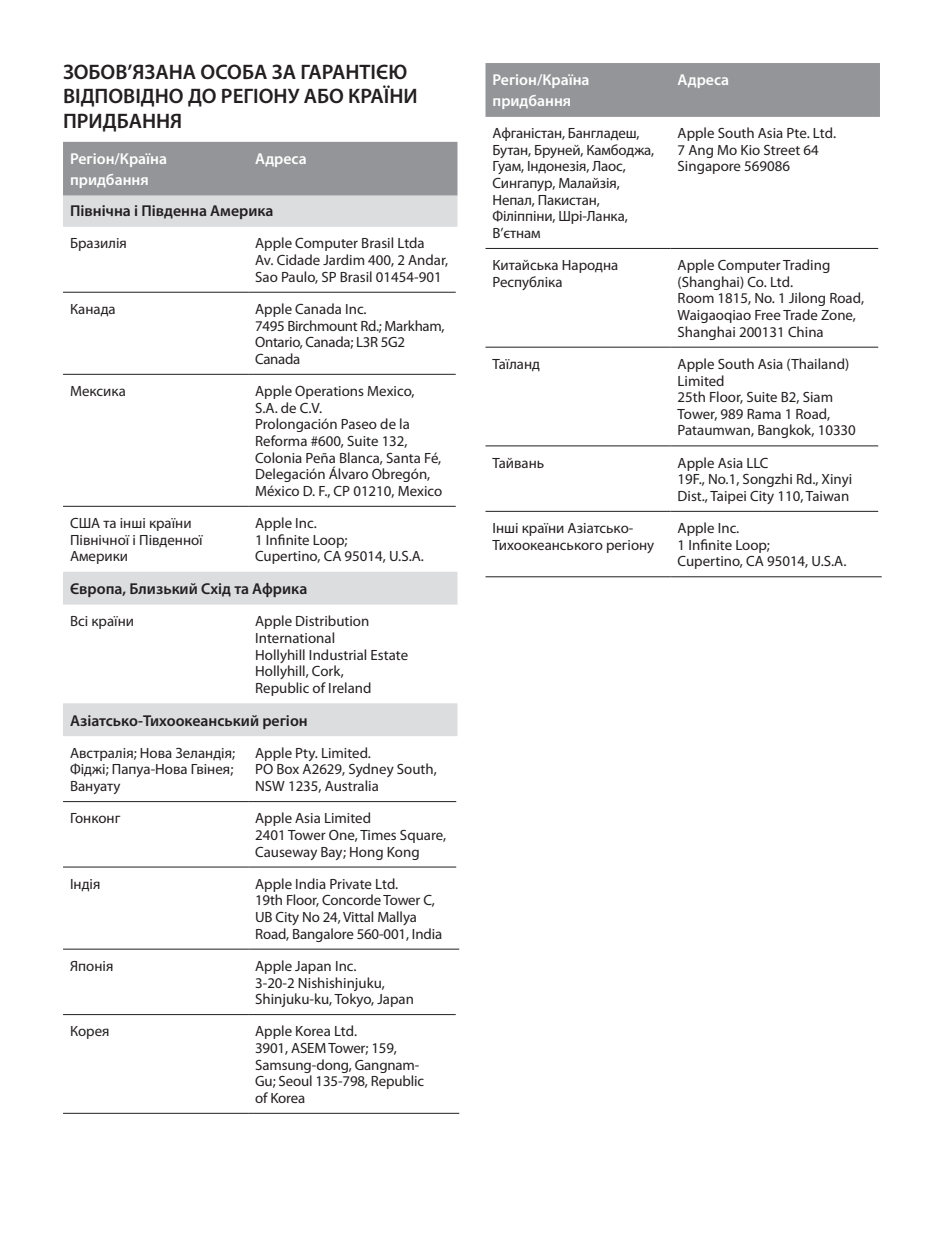
<style>
.page{position:relative;width:943px;height:1241px;background:#fff}
.page>*{position:absolute;margin:0;border:0;box-sizing:border-box;transform-origin:0 0}
.t1{font:600 21px/24.5px "Myriad Pro";color:#231f20}
.t2{font:600 15.75px "Myriad Pro";color:#231f20}
.t3{font:600 15.75px/21px "Myriad Pro";color:#fff}
.t4{font:14.7px/16.8px "Myriad Pro";color:#231f20}
.t5{font:14.7px/16.8px "Myriad Pro";letter-spacing:-.02em;color:#231f20}
</style>
<div class="page">
<div style="left:485px;top:63px;width:395px;height:54px;background:#939598"></div>
<hr style="left:485px;top:510px;width:185px;height:2px;background:#231f20">
<hr style="left:670px;top:510px;width:208px;height:2px;background:#231f20">
<hr style="left:485px;top:576px;width:185px;height:1px;background:#231f20">
<hr style="left:670px;top:576px;width:211px;height:1px;background:#231f20">
<hr style="left:485px;top:248px;width:185px;height:1px;background:#231f20">
<hr style="left:670px;top:248px;width:208px;height:1px;background:#231f20">
<hr style="left:485px;top:346px;width:185px;height:2px;background:#231f20">
<hr style="left:670px;top:346px;width:208px;height:2px;background:#231f20">
<hr style="left:485px;top:445px;width:185px;height:1px;background:#231f20">
<hr style="left:670px;top:445px;width:208px;height:1px;background:#231f20">
<div style="left:63px;top:142px;width:394px;height:54px;background:#939598"></div>
<svg style="left:63px;top:196px;width:394px;height:540px"></svg>
<hr style="left:63px;top:800px;width:185px;height:2px;background:#231f20">
<hr style="left:248px;top:800px;width:208px;height:2px;background:#231f20">
<hr style="left:63px;top:866px;width:185px;height:1px;background:#231f20">
<hr style="left:248px;top:866px;width:208px;height:1px;background:#231f20">
<hr style="left:63px;top:948px;width:185px;height:1px;background:#231f20">
<hr style="left:248px;top:948px;width:211px;height:1px;background:#231f20">
<hr style="left:63px;top:1013px;width:185px;height:2px;background:#231f20">
<hr style="left:248px;top:1013px;width:208px;height:2px;background:#231f20">
<hr style="left:63px;top:1112px;width:185px;height:1px;background:#231f20">
<hr style="left:248px;top:1112px;width:211px;height:1px;background:#231f20">
<hr style="left:63px;top:505px;width:185px;height:2px;background:#231f20">
<hr style="left:248px;top:505px;width:208px;height:2px;background:#231f20">
<hr style="left:63px;top:373px;width:185px;height:2px;background:#231f20">
<hr style="left:248px;top:373px;width:208px;height:2px;background:#231f20">
<hr style="left:63px;top:291px;width:185px;height:2px;background:#231f20">
<hr style="left:248px;top:291px;width:208px;height:2px;background:#231f20">
<h1 class="t1" style="left:63px;top:59px;width:356px">ЗОБОВ’ЯЗАНА ОСОБА ЗА ГАРАНТІЄЮ<br>ВІДПОВІДНО ДО РЕГІОНУ АБО КРАЇНИ<br>ПРИДБАННЯ</h1>
<p class="t3" style="left:70px;top:148px;width:99px">Регіон/Країна придбання</p>
<p class="t3" style="left:255px;top:148px;width:53px">Адреса</p>
<p class="t2" style="left:70px;top:201px;width:205px">Північна і Південна Америка</p>
<p class="t4" style="left:70px;top:235px;width:58px">Бразилія</p>
<p class="t4" style="left:255px;top:235px;width:194px">Apple Computer Brasil Ltda<br>Av. Cidade Jardim 400, 2 Andar,<br>Sao Paulo, SP Brasil 01454-901</p>
<p class="t4" style="left:70px;top:300px;width:47px">Канада</p>
<p class="t5" style="left:255px;top:300px;width:191px">Apple Canada Inc.<br>7495 Birchmount Rd.; Markham,<br>Ontario, Canada; L3R 5G2<br>Canada</p>
<p class="t4" style="left:70px;top:382px;width:57px">Мексика</p>
<p class="t4" style="left:255px;top:382px;width:189px">Apple Operations Mexico,<br>S.A. de C.V.<br>Prolongación Paseo de la<br>Reforma #600, Suite 132,<br>Colonia Peña Blanca, Santa Fé,<br>Delegación Álvaro Obregón,<br>México D. F., CP 01210, Mexico</p>
<p class="t4" style="left:70px;top:514px;width:134px">США та інші країни<br>Північної і Південної<br>Америки</p>
<p class="t4" style="left:255px;top:514px;width:170px">Apple Inc.<br>1 Infinite Loop;<br>Cupertino, CA 95014, U.S.A.</p>
<p class="t2" style="left:70px;top:578px;width:239px">Європа, Близький Схід та Африка</p>
<p class="t4" style="left:70px;top:612px;width:66px">Всі країни</p>
<p class="t4" style="left:255px;top:612px;width:154px">Apple Distribution<br>International<br>Hollyhill Industrial Estate<br>Hollyhill, Cork,<br>Republic of Ireland</p>
<p class="t2" style="left:70px;top:710px;width:239px">Азіатсько-Тихоокеанський регіон</p>
<p class="t4" style="left:70px;top:744px;width:167px">Австралія; Нова Зеландія;<br>Фіджі; Папуа-Нова Гвінея;<br>Вануату</p>
<p class="t4" style="left:255px;top:744px;width:183px">Apple Pty. Limited.<br>PO Box A2629, Sydney South,<br>NSW 1235, Australia</p>
<p class="t4" style="left:70px;top:809px;width:52px">Гонконг</p>
<p class="t4" style="left:255px;top:809px;width:192px">Apple Asia Limited<br>2401 Tower One, Times Square,<br>Causeway Bay; Hong Kong</p>
<p class="t4" style="left:70px;top:875px;width:32px">Індія</p>
<p class="t4" style="left:255px;top:875px;width:189px">Apple India Private Ltd.<br>19th Floor, Concorde Tower C,<br>UB City No 24, Vittal Mallya<br>Road, Bangalore 560-001, India</p>
<p class="t4" style="left:70px;top:957px;width:45px">Японія</p>
<p class="t4" style="left:255px;top:957px;width:160px">Apple Japan Inc.<br>3-20-2 Nishishinjuku,<br>Shinjuku-ku, Tokyo, Japan</p>
<p class="t4" style="left:70px;top:1022px;width:41px">Корея</p>
<p class="t4" style="left:255px;top:1022px;width:170px">Apple Korea Ltd.<br>3901, ASEM Tower; 159,<br>Samsung-dong, Gangnam-<br>Gu; Seoul 135-798, Republic of Korea</p>
<p class="t3" style="left:492px;top:69px;width:99px">Регіон/Країна придбання</p>
<p class="t3" style="left:677px;top:69px;width:53px">Адреса</p>
<p class="t4" style="left:492px;top:124px;width:163px">Афганістан, Бангладеш,<br>Бутан, Бруней, Камбоджа,<br>Гуам, Індонезія, Лаос,<br>Сингапур, Малайзія,<br>Непал, Пакистан,<br>Філіппіни, Шрі-Ланка,<br>В’єтнам</p>
<p class="t4" style="left:677px;top:125px;width:160px">Apple South Asia Pte. Ltd.<br>7 Ang Mo Kio Street 64<br>Singapore 569086</p>
<p class="t4" style="left:492px;top:256px;width:127px">Китайська Народна<br>Республіка</p>
<p class="t4" style="left:677px;top:256px;width:188px">Apple Computer Trading (Shanghai) Co. Ltd.<br>Room 1815, No. 1 Jilong Road,<br>Waigaoqiao Free Trade Zone,<br>Shanghai 200131 China</p>
<p class="t4" style="left:492px;top:355px;width:49px">Таїланд</p>
<p class="t4" style="left:677px;top:355px;width:180px">Apple South Asia (Thailand)<br>Limited<br>25th Floor, Suite B2, Siam<br>Tower, 989 Rama 1 Road,<br>Pataumwan, Bangkok, 10330</p>
<p class="t4" style="left:492px;top:454px;width:53px">Тайвань</p>
<p class="t4" style="left:677px;top:454px;width:176px">Apple Asia LLC<br>19F., No.1, Songzhi Rd., Xinyi<br>Dist., Taipei City 110, Taiwan</p>
<p class="t4" style="left:492px;top:519px;width:163px">Інші країни Азіатсько-<br>Тихоокеанського регіону</p>
<p class="t4" style="left:677px;top:519px;width:170px">Apple Inc.<br>1 Infinite Loop;<br>Cupertino, CA 95014, U.S.A.</p>
</div>
